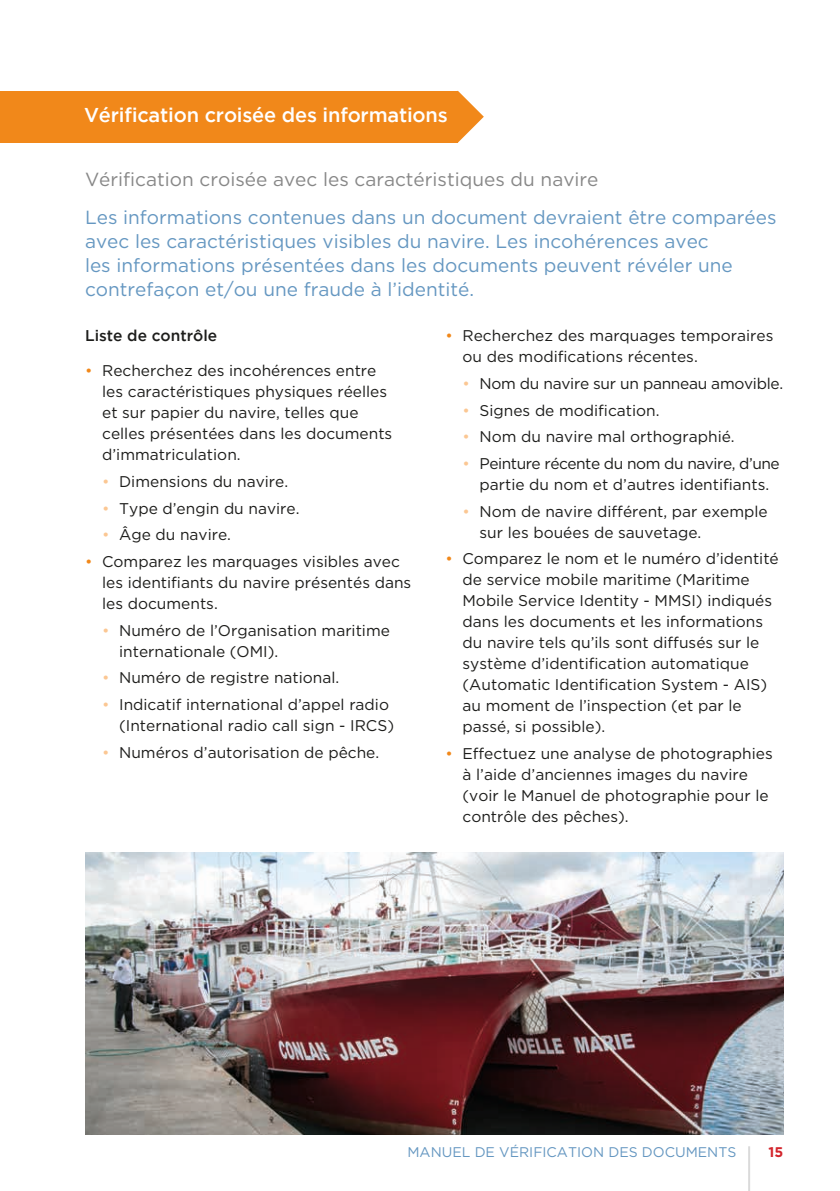
<style>
.page{position:relative;width:840px;height:1191px;background:#fff}
.page>*{position:absolute;margin:0;border:0;box-sizing:border-box;transform-origin:0 0}
.t1{font:500 20px "Gotham";letter-spacing:-.01em;color:#fff}
.t2{font:19px/24px "Gotham";color:#6597c1}
.t3{font:19px "Gotham";color:#878787}
.t4{font:15.6px/21px "Gotham";color:#1d1d1b}
.t5{font:15.6px/21px "Gotham";letter-spacing:-.03em;color:#1d1d1b;text-align:center}
.t6{font:15.6px "Gotham";letter-spacing:-.02em;color:#1d1d1b}
.t7{font:500 15.6px "Gotham";color:#1d1d1b}
.t8{font:14px "Gotham";color:#6597c1}
.t9{font:700 14px "Gotham";color:#d3252c}
.s1{color:#f1881a}
.s2{color:#fbc793}
</style>
<div class="page">
<hr style="left:747px;top:1146px;width:2px;height:45px;background:#dadada">
<img style="left:85px;top:852px;width:697px;height:282px">
<svg style="left:457px;top:91px;width:26px;height:52px"></svg>
<div style="left:0;top:91px;width:457px;height:52px;background:#f1881a"></div>
<p class="t1" style="left:84px;top:104px;width:365px">Vérification croisée des informations</p>
<p class="t3" style="left:85px;top:167px;width:514px">Vérification croisée avec les caractéristiques du navire</p>
<p class="t2" style="left:85px;top:205px;width:692px">Les informations contenues dans un document devraient être comparées avec les caractéristiques visibles du navire. Les incohérences avec<br>les informations présentées dans les documents peuvent révéler une contrefaçon et/ou une fraude à l’identité.</p>
<p class="t7" style="left:85px;top:327px;width:133px">Liste de contrôle</p>
<p class="t4" style="left:102px;top:360px;width:291px;text-indent:-17px"><span class="s1">•</span> Recherchez des incohérences entre les caractéristiques physiques réelles et sur papier du navire, telles que celles présentées dans les documents d’immatriculation.</p>
<p class="t4" style="left:102px;top:470px;width:187px"><span class="s2">•</span> Dimensions du navire.</p>
<p class="t4" style="left:102px;top:497px;width:199px"><span class="s2">•</span> Type d’engin du navire.</p>
<p class="t4" style="left:102px;top:524px;width:130px"><span class="s2">•</span> Âge du navire.</p>
<p class="t4" style="left:102px;top:550px;width:310px;text-indent:-17px"><span class="s1">•</span> Comparez les marquages visibles avec les identifiants du navire présentés dans les documents.</p>
<p class="t4" style="left:119px;top:619px;width:272px;text-indent:-17px"><span class="s2">•</span> Numéro de l’Organisation maritime internationale (OMI).</p>
<p class="t4" style="left:102px;top:667px;width:238px"><span class="s2">•</span> Numéro de registre national.</p>
<p class="t4" style="left:119px;top:693px;width:276px;text-indent:-17px"><span class="s2">•</span> Indicatif international d’appel radio (International radio call sign - IRCS)</p>
<p class="t4" style="left:102px;top:741px;width:278px"><span class="s2">•</span> Numéros d’autorisation de pêche.</p>
<p class="t4" style="left:462px;top:325px;width:312px;text-indent:-17px"><span class="s1">•</span> Recherchez des marquages temporaires ou des modifications récentes.</p>
<p class="t6" style="left:462px;top:373px;width:322px"><span class="s2">•</span> Nom du navire sur un panneau amovible.</p>
<p class="t4" style="left:462px;top:399px;width:198px"><span class="s2">•</span> Signes de modification.</p>
<p class="t4" style="left:462px;top:426px;width:273px"><span class="s2">•</span> Nom du navire mal orthographié.</p>
<p class="t5" style="left:462px;top:452px;width:318px"><span class="s2">•</span> Peinture récente du nom du navire, d’une partie du nom et d’autres identifiants.</p>
<p class="t4" style="left:479px;top:500px;width:289px;text-indent:-17px"><span class="s2">•</span> Nom de navire différent, par exemple sur les bouées de sauvetage.</p>
<p class="t4" style="left:462px;top:548px;width:317px;text-indent:-17px"><span class="s1">•</span> Comparez le nom et le numéro d’identité de service mobile maritime (Maritime Mobile Service Identity - MMSI) indiqués dans les documents et les informations du navire tels qu’ils sont diffusés sur le système d’identification automatique (Automatic Identification System - AIS) au moment de l’inspection (et par le passé, si possible).</p>
<p class="t4" style="left:462px;top:742px;width:311px;text-indent:-17px"><span class="s1">•</span> Effectuez une analyse de photographies à l’aide d’anciennes images du navire (voir le Manuel de photographie pour le contrôle des pêches).</p>
<p class="t8" style="left:407px;top:1142px;width:330px">MANUEL DE VÉRIFICATION DES DOCUMENTS</p>
<p class="t9" style="left:768px;top:1142px;width:16px">15</p>
</div>
